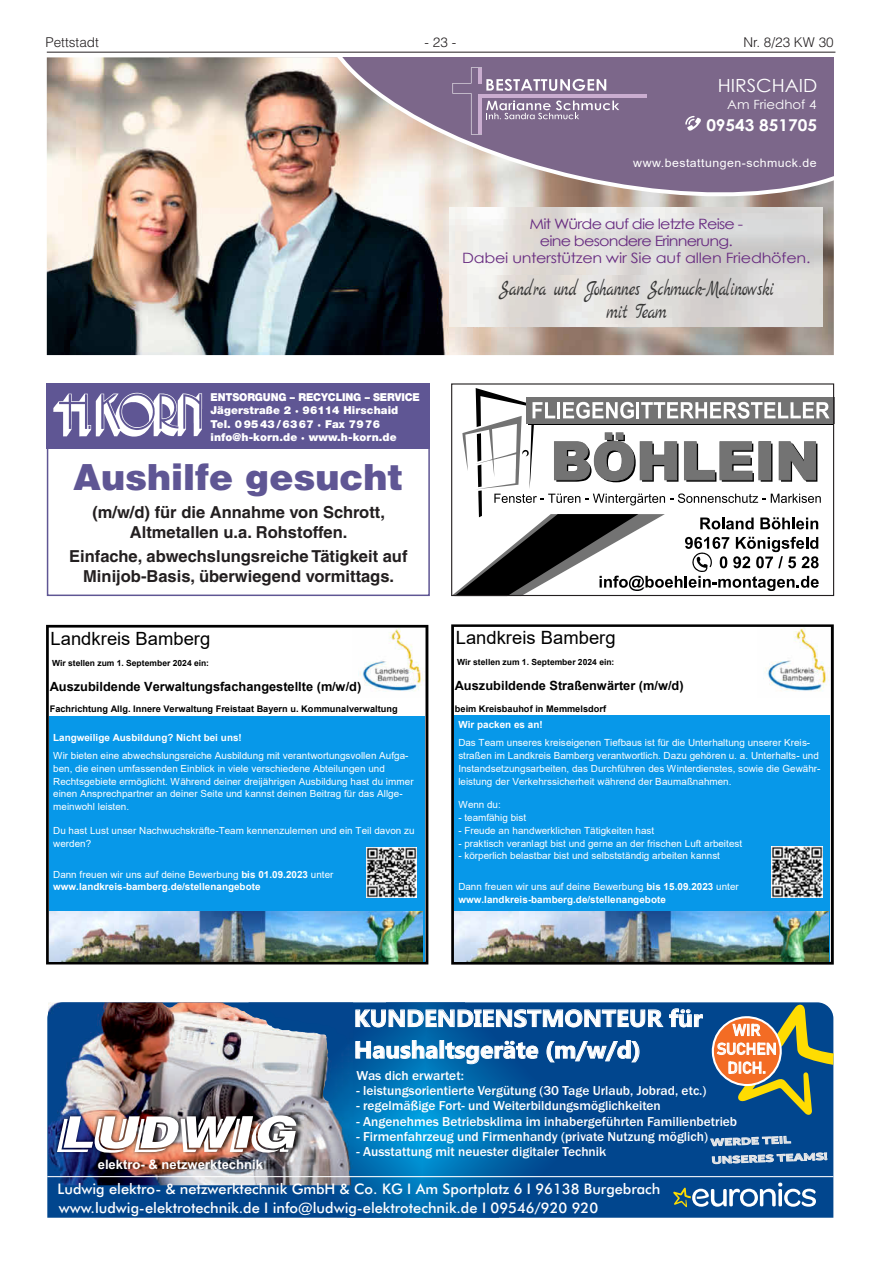
<style>
.page{position:relative;width:881px;height:1263px;background:#fff}
.page>*{position:absolute;margin:0;border:0;box-sizing:border-box;transform-origin:0 0}
.t1{font:900 36px "Helvetica LT";color:#5f5694}
.t2{font:700 23.7px/31.5px "Gadugi";color:#fff}
.t3{font:22.5px/22.5px "Marck Script";color:#373737;text-align:center;scale:.71 1}
.t4{font:18.3px "Arial";color:#000}
.t5{font:18.15px "Century Gothic";color:#fff;scale:1.05 1}
.t6{font:700 16.5px/19.8px "Helvetica LT";color:#231f20;text-align:center}
.t7{font:700 16.35px "Century Gothic";color:#fff;scale:1.05 1}
.t8{font:15.75px/18.9px "Bahnschrift";letter-spacing:-.005em;color:#fff;text-align:center}
.t9{font:500 14.55px/19px "Futura BT";color:#fff}
.t10{font:14.25px/16.8px "Century Gothic";letter-spacing:-.05em;color:#682c81;text-align:center;scale:1.12 1}
.t11{font:300 13.5px "Helvetica LT";color:#231f20}
.t12{font:500 13.35px "Franklin Gothic";color:#fff}
.t13{font:700 13.05px "Arial";color:#fff}
.t14{font:700 12.75px "Arial";color:#000}
.t15{font:12.75px "Century Gothic";color:#fff;scale:1.05 1}
.t16{font:700 12.6px "Arial";color:#000}
.t17{font:11.7px "Arial";letter-spacing:.04em;color:#fff;scale:1.06 1}
.t18{font:900 10.95px/13.5px "Helvetica Neue LT";letter-spacing:.01em;color:#fff;scale:.95 1}
.t19{font:700 10.65px/17.9px "Dubai";color:#e6e7e9;scale:1.38 1}
.t20{font:9.75px/12.8px "Arial";color:#fff}
.t21{font:700 9.75px/12.6px "Arial";color:#fff}
.t22{font:700 9.15px "Arial";color:#000}
.t23{font:700 8.4px "Arial";letter-spacing:.005em;color:#000}
.s1{font-weight:400}
</style>
<div class="page">
<hr style="left:47px;top:52px;width:788px;height:1px;background:#231f20">
<img style="left:47px;top:57px;width:786px;height:298px">
<svg style="left:300px;top:57px;width:533px;height:143px;background:#9d8a9a"></svg>
<svg style="left:685px;top:116px;width:15px;height:15px"></svg>
<img style="left:449px;top:208px;width:137px;height:68px">
<img style="left:586px;top:208px;width:113px;height:68px">
<img style="left:699px;top:208px;width:123px;height:118px">
<img style="left:449px;top:276px;width:250px;height:50px">
<hr style="left:478px;top:94px;width:169px;height:3px;background:#caadd0">
<svg style="left:452px;top:67px;width:167px;height:68px;background:#8f7c9b"></svg>
<img style="left:47px;top:1002px;width:786px;height:216px">
<svg style="left:259px;top:1002px;width:328px;height:216px;background:#1568a6"></svg>
<img style="left:241px;top:1002px;width:106px;height:61px">
<img style="left:96px;top:1159px;width:182px;height:12px">
<img style="left:51px;top:1110px;width:255px;height:49px">
<img style="left:57px;top:1115px;width:239px;height:38px">
<svg style="left:673px;top:1182px;width:142px;height:25px"></svg>
<hr style="left:47px;top:1176px;width:786px;height:1px;background:#fff">
<svg style="left:711px;top:1002px;width:122px;height:114px;background:#6b6c63"></svg>
<svg style="left:46px;top:625px;width:382px;height:339px"></svg>
<div style="left:49px;top:716px;width:375px;height:245px;background:#0798e9"></div>
<img style="left:49px;top:912px;width:374px;height:49px">
<img style="left:366px;top:847px;width:50px;height:50px">
<svg style="left:451px;top:624px;width:382px;height:340px"></svg>
<div style="left:454px;top:715px;width:375px;height:246px;background:#0798e9"></div>
<img style="left:454px;top:912px;width:374px;height:49px">
<img style="left:771px;top:847px;width:50px;height:50px">
<div style="left:47px;top:383px;width:382px;height:66px;background:#5f5694"></div>
<div style="left:47px;top:383px;width:382px;height:213px;border:2px solid #5f5694"></div>
<img style="left:53px;top:392px;width:150px;height:45px">
<svg style="left:454px;top:388px;width:375px;height:206px"></svg>
<div style="left:451px;top:383px;width:382px;height:213px;border:1px solid #231f20"></div>
<h3 class="t11" style="left:45px;top:34px;width:55px">Pettstadt</h3>
<h3 class="t11" style="left:424px;top:34px;width:33px">- 23 -</h3>
<h3 class="t11" style="left:743px;top:34px;width:92px">Nr. 8/23 KW 30</h3>
<h3 class="t5" style="left:717px;top:73px;width:96px">HIRSCHAID</h3>
<h3 class="t15" style="left:727px;top:96px;width:86px">Am Friedhof 4</h3>
<h3 class="t7" style="left:706px;top:113px;width:107px">09543 851705</h3>
<p class="t17" style="left:633px;top:155px;width:174px">www.bestattungen-schmuck.de</p>
<h3 class="t10" style="left:462px;top:215px;width:312px">Mit Würde auf die letzte Reise -<br>eine besondere Erinnerung.<br>Dabei unterstützen wir Sie auf allen Friedhöfen.</h3>
<p class="t18" style="left:210px;top:390px;width:222px">ENTSORGUNG – RECYCLING – SERVICE<br>Jägerstraße 2 · 96114 Hirschaid<br>Tel. 09543/6367 · Fax 7976 info@h-korn.de · www.h-korn.de</p>
<h1 class="t1" style="left:73px;top:453px;width:332px">Aushilfe gesucht</h1>
<h3 class="t6" style="left:92px;top:502px;width:294px">(m/w/d) für die Annahme von Schrott,<br>Altmetallen u.a. Rohstoffen.</h3>
<h3 class="t6" style="left:69px;top:546px;width:340px">Einfache, abwechslungsreiche Tätigkeit auf<br>Minijob-Basis, überwiegend vormittags.</h3>
<h3 class="t4" style="left:51px;top:626px;width:161px">Landkreis Bamberg</h3>
<p class="t23" style="left:52px;top:657px;width:158px">Wir stellen zum 1. September 2024 ein:</p>
<p class="t16" style="left:50px;top:677px;width:313px">Auszubildende Verwaltungsfachangestellte (m/w/d)</p>
<p class="t22" style="left:50px;top:703px;width:349px">Fachrichtung Allg. Innere Verwaltung Freistaat Bayern u. Kommunalverwaltung</p>
<p class="t21" style="left:53px;top:731px;width:190px">Langweilige Ausbildung? Nicht bei uns!</p>
<p class="t20" style="left:53px;top:749px;width:362px">Wir bieten eine abwechslungsreiche Ausbildung mit verantwortungsvollen Aufga&shy;ben, die einen umfassenden Einblick in viele verschiedene Abteilungen und Rechtsgebiete ermöglicht. Während deiner dreijährigen Ausbildung hast du immer einen Ansprechpartner an deiner Seite und kannst deinen Beitrag für das Allge&shy;meinwohl leisten.</p>
<p class="t20" style="left:53px;top:824px;width:362px">Du hast Lust unser Nachwuchskräfte-Team kennenzulernen und ein Teil davon zu werden?</p>
<p class="t21" style="left:53px;top:868px;width:282px"><span class="s1">Dann freuen wir uns auf deine Bewerbung</span> bis 01.09.2023 <span class="s1">unter </span>www.landkreis-bamberg.de/stellenangebote</p>
<h3 class="t3" style="left:499px;top:279px;width:388px">Sandra und Johannes Schmuck-Malinowski mit Team</h3>
<h3 class="t4" style="left:455px;top:625px;width:161px">Landkreis Bamberg</h3>
<p class="t23" style="left:457px;top:656px;width:159px">Wir stellen zum 1. September 2024 ein:</p>
<h3 class="t14" style="left:455px;top:677px;width:230px">Auszubildende Straßenwärter (m/w/d)</h3>
<p class="t22" style="left:455px;top:702px;width:152px">beim Kreisbauhof in Memmelsdorf</p>
<p class="t21" style="left:458px;top:718px;width:86px">Wir packen es an!</p>
<p class="t20" style="left:458px;top:736px;width:363px">Das Team unseres kreiseigenen Tiefbaus ist für die Unterhaltung unserer Kreis&shy;straßen im Landkreis Bamberg verantwortlich. Dazu gehören u. a. Unterhalts- und Instandsetzungsarbeiten, das Durchführen des Winterdienstes, sowie die Gewähr&shy;leistung der Verkehrssicherheit während der Baumaßnahmen.</p>
<p class="t20" style="left:458px;top:798px;width:44px">Wenn du:</p>
<p class="t20" style="left:458px;top:811px;width:69px">- teamfähig bist</p>
<p class="t20" style="left:458px;top:824px;width:197px">- Freude an handwerklichen Tätigkeiten hast</p>
<p class="t20" style="left:458px;top:837px;width:285px">- praktisch veranlagt bist und gerne an der frischen Luft arbeitest</p>
<p class="t20" style="left:458px;top:849px;width:263px">- körperlich belastbar bist und selbstständig arbeiten kannst</p>
<p class="t21" style="left:458px;top:880px;width:282px"><span class="s1">Dann freuen wir uns auf deine Bewerbung</span> bis 15.09.2023 <span class="s1">unter </span>www.landkreis-bamberg.de/stellenangebote</p>
<h2 class="t2" style="left:354px;top:1002px;width:350px">KUNDENDIENSTMONTEUR für<br>Haushaltsgeräte (m/w/d)</h2>
<h3 class="t12" style="left:356px;top:1067px;width:109px">Was dich erwartet:</h3>
<h3 class="t12" style="left:356px;top:1082px;width:351px">- leistungsorientierte Vergütung (30 Tage Urlaub, Jobrad, etc.)</h3>
<h3 class="t12" style="left:356px;top:1098px;width:306px">- regelmäßige Fort- und Weiterbildungsmöglichkeiten</h3>
<h3 class="t12" style="left:356px;top:1113px;width:382px">- Angenehmes Betriebsklima im inhabergeführten Familienbetrieb</h3>
<h3 class="t12" style="left:356px;top:1128px;width:353px">- Firmenfahrzeug und Firmenhandy (private Nutzung möglich)</h3>
<h3 class="t12" style="left:356px;top:1143px;width:251px">- Ausstattung mit neuester digitaler Technik</h3>
<h3 class="t8" style="left:716px;top:1019px;width:62px">WIR<br>SUCHEN<br>DICH.</h3>
<p class="t19" style="left:710px;top:1133px;width:86px;rotate:-2deg">WERDE TEIL<br>UNSERES TEAMS!</p>
<h3 class="t13" style="left:98px;top:1155px;width:167px">elektro- &amp; netzwerktechnik</h3>
<h3 class="t9" style="left:58px;top:1179px;width:604px">Ludwig elektro- &amp; netzwerktechnik GmbH &amp; Co. KG I Am Sportplatz 6 I 96138 Burgebrach www.ludwig-elektrotechnik.de I info@ludwig-elektrotechnik.de I 09546/920 920</h3>
</div>
